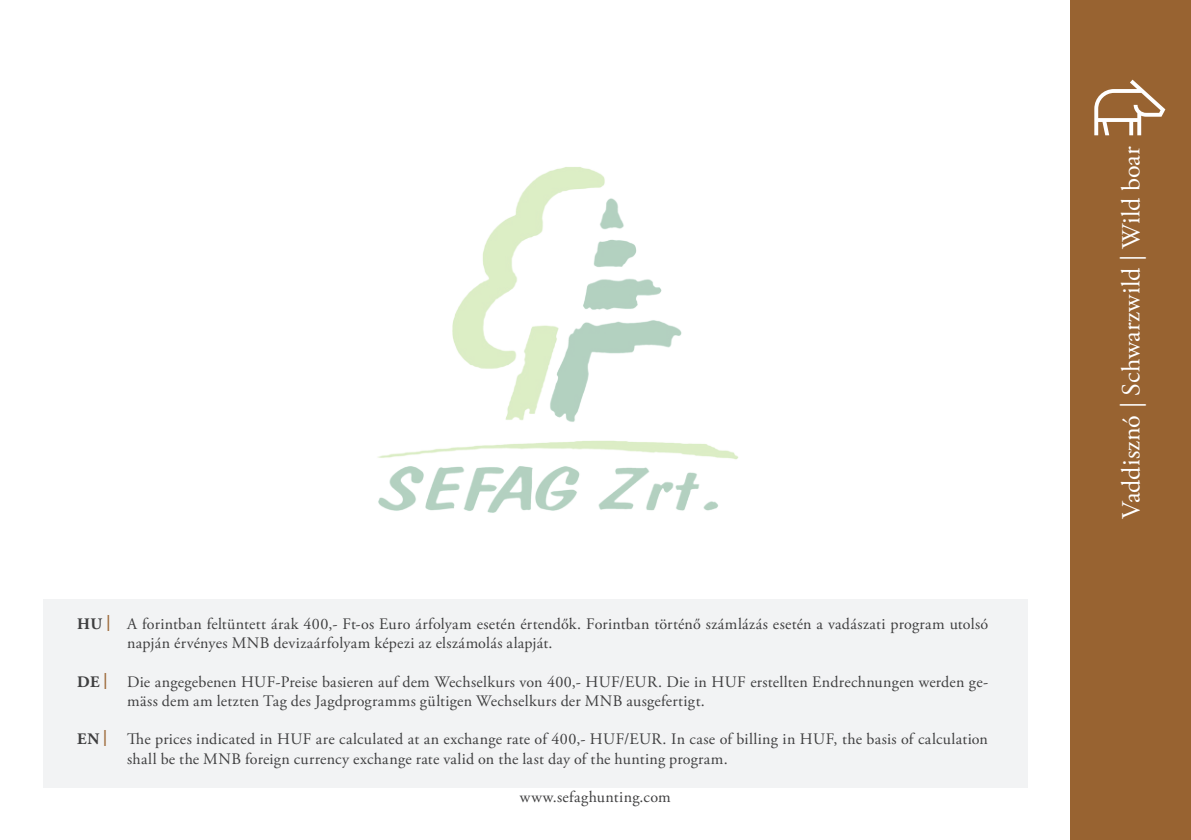
<style>
.page{position:relative;width:1191px;height:840px;background:#fff}
.page>*{position:absolute;margin:0;border:0;box-sizing:border-box;transform-origin:0 0}
.t1{font:26px "Adobe Garamond Pro";color:#fff}
.t2{font:16px/19.2px "Adobe Garamond Pro";letter-spacing:.015em;color:#3e3e3f}
.t3{font:700 16px "Adobe Garamond Pro";color:#3e3e3f}
.s1{color:#a06e40}
</style>
<div class="page">
<div style="left:43px;top:598px;width:984px;height:189px;background:#f2f3f4"></div>
<div style="left:1070px;top:0;width:121px;height:839px;background:#986331"></div>
<svg style="left:1094px;top:80px;width:71px;height:55px"></svg>
<img style="left:378px;top:167px;width:361px;height:346px">
<p class="t3" style="left:77px;top:614px;width:35px">HU <span class="s1">|</span></p>
<p class="t3" style="left:77px;top:672px;width:32px">DE<span class="s1">|</span></p>
<p class="t3" style="left:77px;top:729px;width:32px">EN<span class="s1">|</span></p>
<p class="t2" style="left:127px;top:614px;width:862px">A forintban feltüntett árak 400,- Ft-os Euro árfolyam esetén értendők. Forintban történő számlázás esetén a vadászati program utolsó napján érvényes MNB devizaárfolyam képezi az elszámolás alapját.</p>
<p class="t2" style="left:127px;top:672px;width:862px">Die angegebenen HUF-Preise basieren auf dem Wechselkurs von 400,- HUF/EUR. Die in HUF erstellten Endrechnungen werden ge&shy;mäss dem am letzten Tag des Jagdprogramms gültigen Wechselkurs der MNB ausgefertigt.</p>
<p class="t2" style="left:127px;top:729px;width:862px">The prices indicated in HUF are calculated at an exchange rate of 400,- HUF/EUR. In case of billing in HUF, the basis of calculation shall be the MNB foreign currency exchange rate valid on the last day of the hunting program.</p>
<p class="t2" style="left:520px;top:787px;width:152px">www.sefaghunting.com</p>
<p class="t1" style="left:1115px;top:518px;width:374px;rotate:-90deg">Vaddisznó | Schwarzwild | Wild boar</p>
</div>
